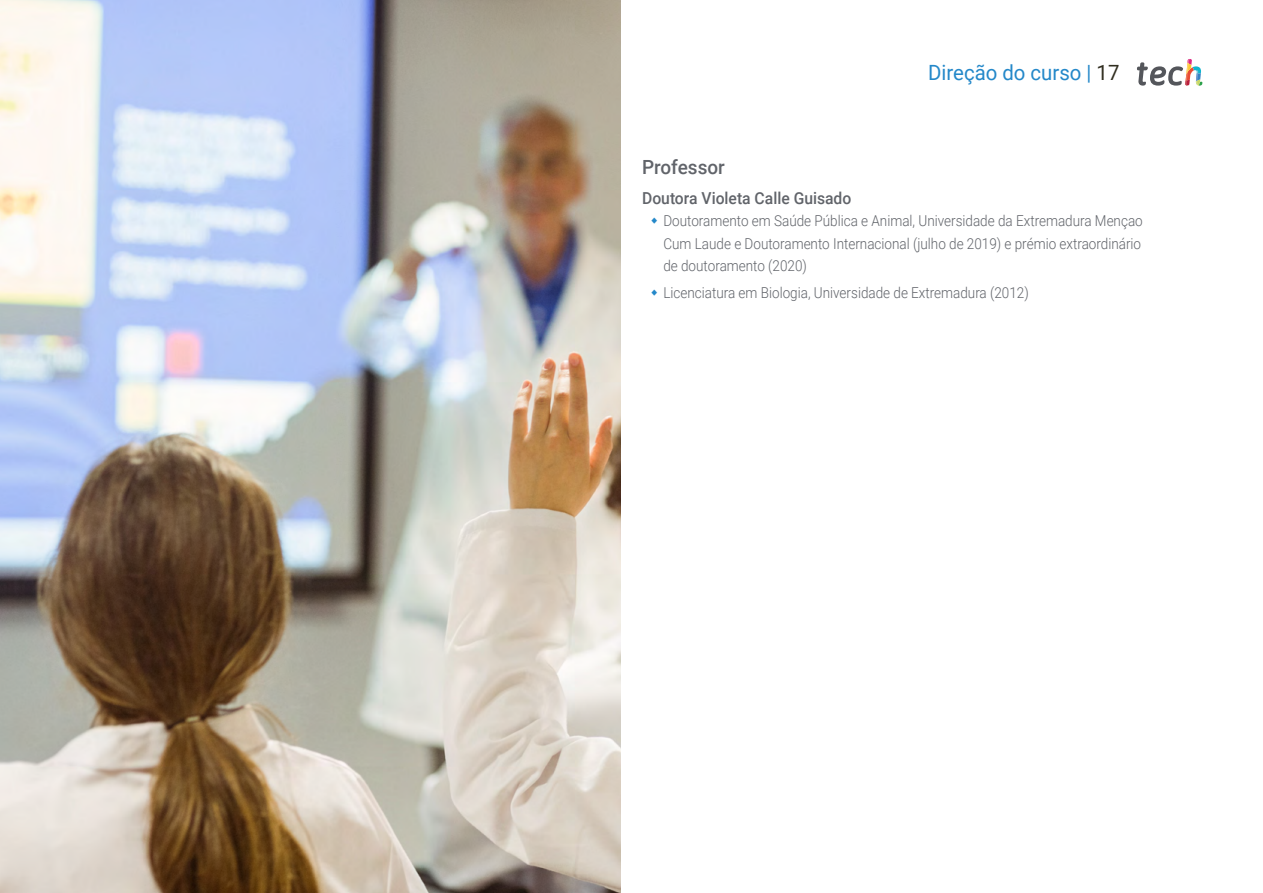
<style>
.page{position:relative;width:1263px;height:893px;background:#fff}
.page>*{position:absolute;margin:0;border:0;box-sizing:border-box;transform-origin:0 0}
.t1{font:21px "Roboto";color:#2488c9}
.t2{font:500 19.5px "Roboto";color:#61646a}
.t3{font:500 16.5px "Roboto";color:#61646a;scale:.95 1}
.t4{font:300 15px/22.5px "Roboto";color:#61646a;text-align:justify;scale:.9 1}
.s1{color:#312e20}
</style>
<div class="page">
<img style="left:0;top:0;width:621px;height:893px">
<svg style="left:1137px;top:59px;width:65px;height:27px"></svg>
<h1 class="t1" style="left:928px;top:57px;width:193px">Direção do curso | <span class="s1">17</span></h1>
<h2 class="t2" style="left:642px;top:154px;width:84px">Professor</h2>
<p class="t3" style="left:642px;top:186px;width:222px">Doutora Violeta Calle Guisado</p>
<p class="t4" style="left:663px;top:209px;width:534px">Doutoramento em Saúde Pública e Animal, Universidade da Extremadura Mençao Cum Laude e Doutoramento Internacional (julho de 2019) e prémio extraordinário de doutoramento (2020)</p>
<p class="t4" style="left:663px;top:281px;width:407px">Licenciatura em Biologia, Universidade de Extremadura (2012)</p>
</div>
